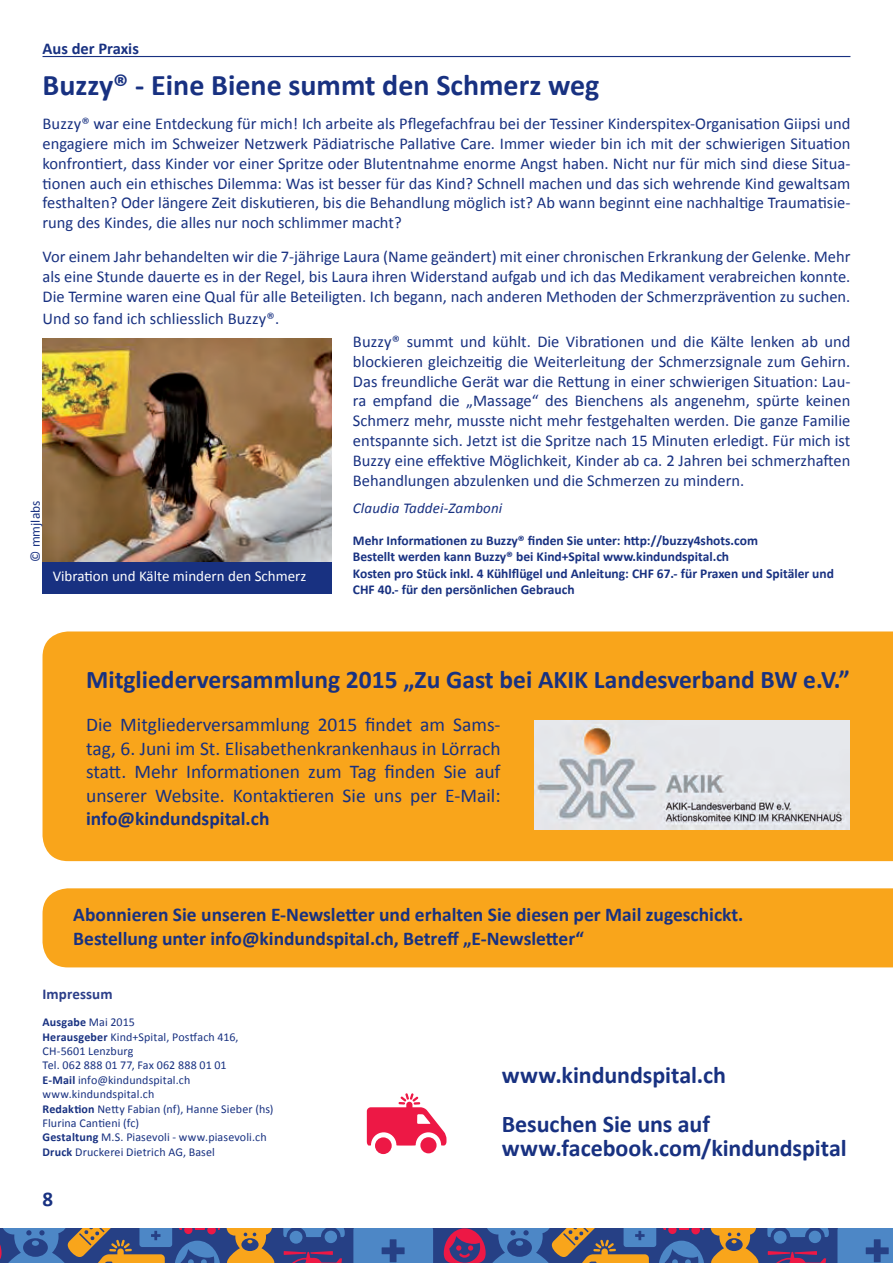
<style>
.page{position:relative;width:893px;height:1263px;background:#fff}
.page>*{position:absolute;margin:0;border:0;box-sizing:border-box;transform-origin:0 0}
.t1{font:700 30px "Calibri";color:#183181}
.t2{font:700 25.5px "Calibri";color:#183181}
.t3{font:700 24px/48.6px "Calibri";color:#183181}
.t4{font:700 21px "Calibri";color:#183181}
.t5{font:19.5px/23.4px "Calibri";color:#183181;text-align:justify}
.t6{font:700 19.5px/24px "Calibri";color:#183181}
.t7{font:16.5px/19.8px "Calibri";color:#183181;text-align:justify}
.t8{font:700 16.5px "Calibri";color:#183181}
.t9{font:15px "Calibri";color:#fff}
.t10{font:italic 15px "Calibri";letter-spacing:.01em;color:#183181}
.t11{font:700 15px "Calibri";letter-spacing:.005em;color:#2b3e89}
.t12{font:700 13.5px/16.2px "Calibri";color:#183181}
.t13{font:13.5px "Calibri";color:#183181}
.t14{font:12px/14.4px "Calibri";letter-spacing:.01em;color:#183181}
.s1{font-weight:700}
</style>
<div class="page">
<div style="left:0;top:1229px;width:409px;height:34px;background:#264085"></div>
<svg style="left:283px;top:1229px;width:62px;height:8px"></svg>
<div style="left:290px;top:1231px;width:12px;height:13px;background:#4d87c6;border-radius:50%"></div>
<div style="left:325px;top:1231px;width:12px;height:12px;background:#4d87c6;border-radius:50%"></div>
<svg style="left:284px;top:1251px;width:58px;height:12px"></svg>
<svg style="left:0;top:1229px;width:275px;height:34px"></svg>
<div style="left:409px;top:1229px;width:484px;height:34px;background:#264085"></div>
<svg style="left:767px;top:1229px;width:62px;height:8px"></svg>
<div style="left:774px;top:1231px;width:13px;height:13px;background:#4d87c6;border-radius:50%"></div>
<div style="left:809px;top:1231px;width:12px;height:12px;background:#4d87c6;border-radius:50%"></div>
<svg style="left:768px;top:1251px;width:58px;height:12px"></svg>
<svg style="left:353px;top:1229px;width:80px;height:34px;background:#487fbf"></svg>
<svg style="left:444px;top:1229px;width:315px;height:34px"></svg>
<svg style="left:837px;top:1229px;width:56px;height:34px;background:#477cbc"></svg>
<div style="left:43px;top:562px;width:289px;height:32px;background:#183181"></div>
<img style="left:43px;top:338px;width:289px;height:224px">
<div style="left:375px;top:1137px;width:17px;height:17px;background:#ed1845;border-radius:50%"></div>
<div style="left:420px;top:1137px;width:17px;height:16px;background:#ed1845;border-radius:50%"></div>
<svg style="left:367px;top:1093px;width:79px;height:52px"></svg>
<hr style="left:43px;top:56px;width:807px;height:1px;background:#183181">
<div style="left:43px;top:631px;width:850px;height:230px;background:#f9a51b"></div>
<div style="left:86px;top:668px;width:764px;height:161px;background:#f9a51b"></div>
<div style="left:43px;top:888px;width:850px;height:79px;background:#f9a51b"></div>
<img style="left:535px;top:721px;width:314px;height:108px">
<p class="t8" style="left:43px;top:38px;width:98px">Aus der Praxis</p>
<h1 class="t1" style="left:43px;top:66px;width:558px">Buzzy® - Eine Biene summt den Schmerz weg</h1>
<p class="t7" style="left:43px;top:114px;width:809px">Buzzy® war eine Entdeckung für mich! Ich arbeite als Pflegefachfrau bei der Tessiner Kinderspitex-Organisation Giipsi und engagiere mich im Schweizer Netzwerk Pädiatrische Pallative Care. Immer wieder bin ich mit der schwierigen Situation konfrontiert, dass Kinder vor einer Spritze oder Blutentnahme enorme Angst haben. Nicht nur für mich sind diese Situa&shy;tionen auch ein ethisches Dilemma: Was ist besser für das Kind? Schnell machen und das sich wehrende Kind gewaltsam festhalten? Oder längere Zeit diskutieren, bis die Behandlung möglich ist? Ab wann beginnt eine nachhaltige Traumatisie&shy;rung des Kindes, die alles nur noch schlimmer macht?</p>
<p class="t7" style="left:43px;top:247px;width:809px">Vor einem Jahr behandelten wir die 7-jährige Laura (Name geändert) mit einer chronischen Erkrankung der Gelenke. Mehr als eine Stunde dauerte es in der Regel, bis Laura ihren Widerstand aufgab und ich das Medikament verabreichen konnte.<br>Die Termine waren eine Qual für alle Beteiligten. Ich begann, nach anderen Methoden der Schmerzprävention zu suchen.</p>
<p class="t7" style="left:43px;top:309px;width:238px">Und so fand ich schliesslich Buzzy®.</p>
<p class="t7" style="left:353px;top:332px;width:499px">Buzzy® summt und kühlt. Die Vibrationen und die Kälte lenken ab und blockieren gleichzeitig die Weiterleitung der Schmerzsignale zum Gehirn.<br>Das freundliche Gerät war die Rettung in einer schwierigen Situation: Lau&shy;ra empfand die „Massage“ des Bienchens als angenehm, spürte keinen Schmerz mehr, musste nicht mehr festgehalten werden. Die ganze Familie entspannte sich. Jetzt ist die Spritze nach 15 Minuten erledigt. Für mich ist Buzzy eine effektive Möglichkeit, Kinder ab ca. 2 Jahren bei schmerzhaften Behandlungen abzulenken und die Schmerzen zu mindern.</p>
<p class="t10" style="left:353px;top:498px;width:151px">Claudia Taddei-Zamboni</p>
<p class="t13" style="left:27px;top:562px;width:62px;rotate:-90deg">© mmjlabs</p>
<p class="t12" style="left:353px;top:533px;width:483px">Mehr Informationen zu Buzzy® finden Sie unter: http://buzzy4shots.com<br>Bestellt werden kann Buzzy® bei Kind+Spital www.kindundspital.ch<br>Kosten pro Stück inkl. 4 Kühlflügel und Anleitung: CHF 67.- für Praxen und Spitäler und CHF 40.- für den persönlichen Gebrauch</p>
<p class="t9" style="left:53px;top:567px;width:255px">Vibration und Kälte mindern den Schmerz</p>
<h2 class="t2" style="left:86px;top:664px;width:765px">Mitgliederversammlung 2015 „Zu Gast bei AKIK Landesverband BW e.V.”</h2>
<p class="t5" style="left:86px;top:713px;width:416px">Die Mitgliederversammlung 2015 findet am Sams&shy;tag, 6. Juni im St. Elisabethenkrankenhaus in Lörrach statt. Mehr Informationen zum Tag finden Sie auf unserer Website. Kontaktieren Sie uns per E-Mail:</p>
<p class="t6" style="left:86px;top:806px;width:185px">info@kindundspital.ch</p>
<p class="t6" style="left:73px;top:903px;width:672px">Abonnieren Sie unseren E-Newsletter und erhalten Sie diesen per Mail zugeschickt.<br>Bestellung unter info@kindundspital.ch, Betreff „E-Newsletter“</p>
<p class="t11" style="left:43px;top:984px;width:72px">Impressum</p>
<p class="t14" style="left:43px;top:1015px;width:232px"><span class="s1">Ausgabe</span> Mai 2015<br><span class="s1">Herausgeber</span> Kind+Spital, Postfach 416,<br>CH-5601 Lenzburg<br>Tel. 062 888 01 77, Fax 062 888 01 01<br><span class="s1">E-Mail</span> info@kindundspital.ch www.kindundspital.ch<br><span class="s1">Redaktion</span> Netty Fabian (nf), Hanne Sieber (hs)<br>Flurina Cantieni (fc)<br><span class="s1">Gestaltung</span> M.S. Piasevoli - www.piasevoli.ch<br><span class="s1">Druck</span> Druckerei Dietrich AG, Basel</p>
<p class="t4" style="left:43px;top:1185px;width:12px">8</p>
<h3 class="t3" style="left:502px;top:1051px;width:226px">www.kindundspital.ch<br>Besuchen Sie uns auf</h3>
<h3 class="t3" style="left:502px;top:1123px;width:346px">www.facebook.com/kindundspital</h3>
</div>
